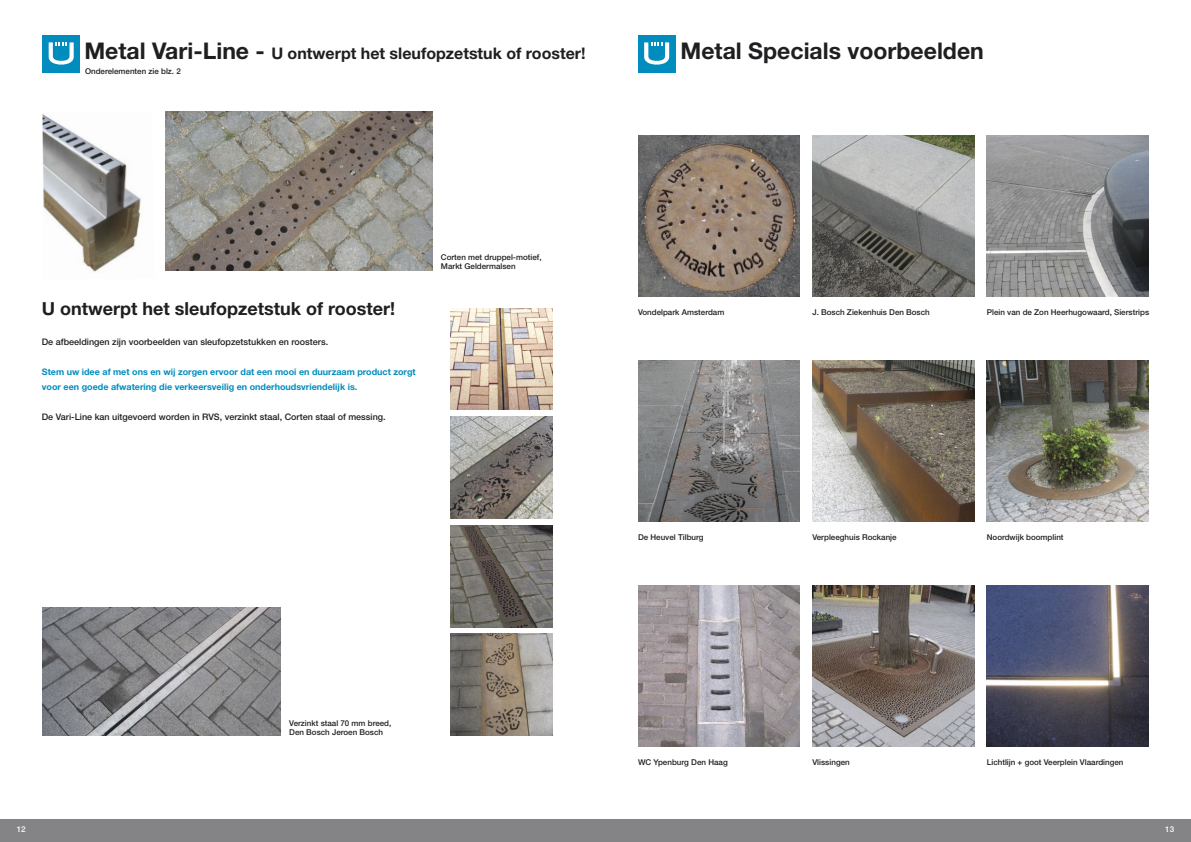
<style>
.page{position:relative;width:1191px;height:842px;background:#fff}
.page>*{position:absolute;margin:0;border:0;box-sizing:border-box;transform-origin:0 0}
.t1{font:700 23px "Helvetica Neue LT Std";color:#1f1e21}
.t2{font:700 18px "Helvetica Neue LT Std";color:#1f1e21}
.t3{font:700 16px "Helvetica Neue LT Std";color:#1f1e21}
.t4{font:700 9px/15px "Helvetica Neue LT Std";color:#008dbe}
.t5{font:500 9px "Helvetica Neue LT Std";color:#1f1e21}
.t6{font:500 8px/9px "Helvetica Neue LT Std";color:#1f1e21}
.t7{font:500 8px "Helvetica Neue LT Std";color:#fff}
.s1{font-size:23px}
</style>
<div class="page">
<img style="left:43px;top:114px;width:98px;height:158px">
<img style="left:451px;top:525px;width:102px;height:102px">
<img style="left:451px;top:633px;width:102px;height:102px">
<img style="left:451px;top:308px;width:102px;height:101px">
<img style="left:451px;top:416px;width:102px;height:102px">
<img style="left:165px;top:112px;width:267px;height:158px">
<img style="left:43px;top:607px;width:238px;height:128px">
<img style="left:638px;top:360px;width:161px;height:162px">
<img style="left:812px;top:360px;width:162px;height:162px">
<img style="left:638px;top:135px;width:161px;height:162px">
<img style="left:812px;top:135px;width:162px;height:162px">
<img style="left:986px;top:135px;width:162px;height:162px">
<img style="left:986px;top:360px;width:162px;height:162px">
<img style="left:986px;top:585px;width:162px;height:162px">
<img style="left:812px;top:585px;width:162px;height:162px">
<img style="left:638px;top:585px;width:161px;height:162px">
<div style="left:43px;top:35px;width:37px;height:37px;background:#008dbe"></div>
<svg style="left:49px;top:42px;width:25px;height:23px"></svg>
<div style="left:638px;top:35px;width:37px;height:37px;background:#008dbe"></div>
<svg style="left:644px;top:42px;width:25px;height:23px"></svg>
<div style="left:0;top:819px;width:595px;height:23px;background:#848486"></div>
<div style="left:595px;top:819px;width:596px;height:23px;background:#848486"></div>
<h3 class="t3" style="left:84px;top:43px;width:503px"><span class="s1">Metal Vari-Line -</span> U ontwerpt het sleufopzetstuk of rooster!</h3>
<p class="t6" style="left:85px;top:67px;width:97px">Onderelementen zie blz. 2</p>
<h1 class="t1" style="left:680px;top:37px;width:305px">Metal Specials voorbeelden</h1>
<h2 class="t2" style="left:42px;top:297px;width:355px">U ontwerpt het sleufopzetstuk of rooster!</h2>
<p class="t5" style="left:42px;top:336px;width:288px">De afbeeldingen zijn voorbeelden van sleufopzetstukken en roosters.</p>
<p class="t4" style="left:42px;top:364px;width:375px">Stem uw idee af met ons en wij zorgen ervoor dat een mooi en duurzaam product zorgt voor een goede afwatering die verkeersveilig en onderhoudsvriendelijk is.</p>
<p class="t5" style="left:42px;top:411px;width:345px">De Vari-Line kan uitgevoerd worden in RVS, verzinkt staal, Corten staal of messing.</p>
<p class="t6" style="left:441px;top:253px;width:102px">Corten met druppel-motief,<br>Markt Geldermalsen</p>
<p class="t6" style="left:289px;top:718px;width:104px">Verzinkt staal 70 mm breed,<br>Den Bosch Jeroen Bosch</p>
<p class="t6" style="left:638px;top:308px;width:88px">Vondelpark Amsterdam</p>
<p class="t6" style="left:812px;top:308px;width:119px">J. Bosch Ziekenhuis Den Bosch</p>
<p class="t6" style="left:986px;top:308px;width:164px">Plein van de Zon Heerhugowaard, Sierstrips</p>
<p class="t6" style="left:638px;top:533px;width:67px">De Heuvel Tilburg</p>
<p class="t6" style="left:812px;top:533px;width:86px">Verpleeghuis Rockanje</p>
<p class="t6" style="left:638px;top:758px;width:91px">WC Ypenburg Den Haag</p>
<p class="t6" style="left:812px;top:758px;width:39px">Vlissingen</p>
<p class="t6" style="left:986px;top:533px;width:78px">Noordwijk boomplint</p>
<p class="t6" style="left:986px;top:758px;width:138px">Lichtlijn + goot Veerplein Vlaardingen</p>
<p class="t7" style="left:17px;top:825px;width:10px">12</p>
<p class="t7" style="left:1165px;top:825px;width:10px">13</p>
</div>
